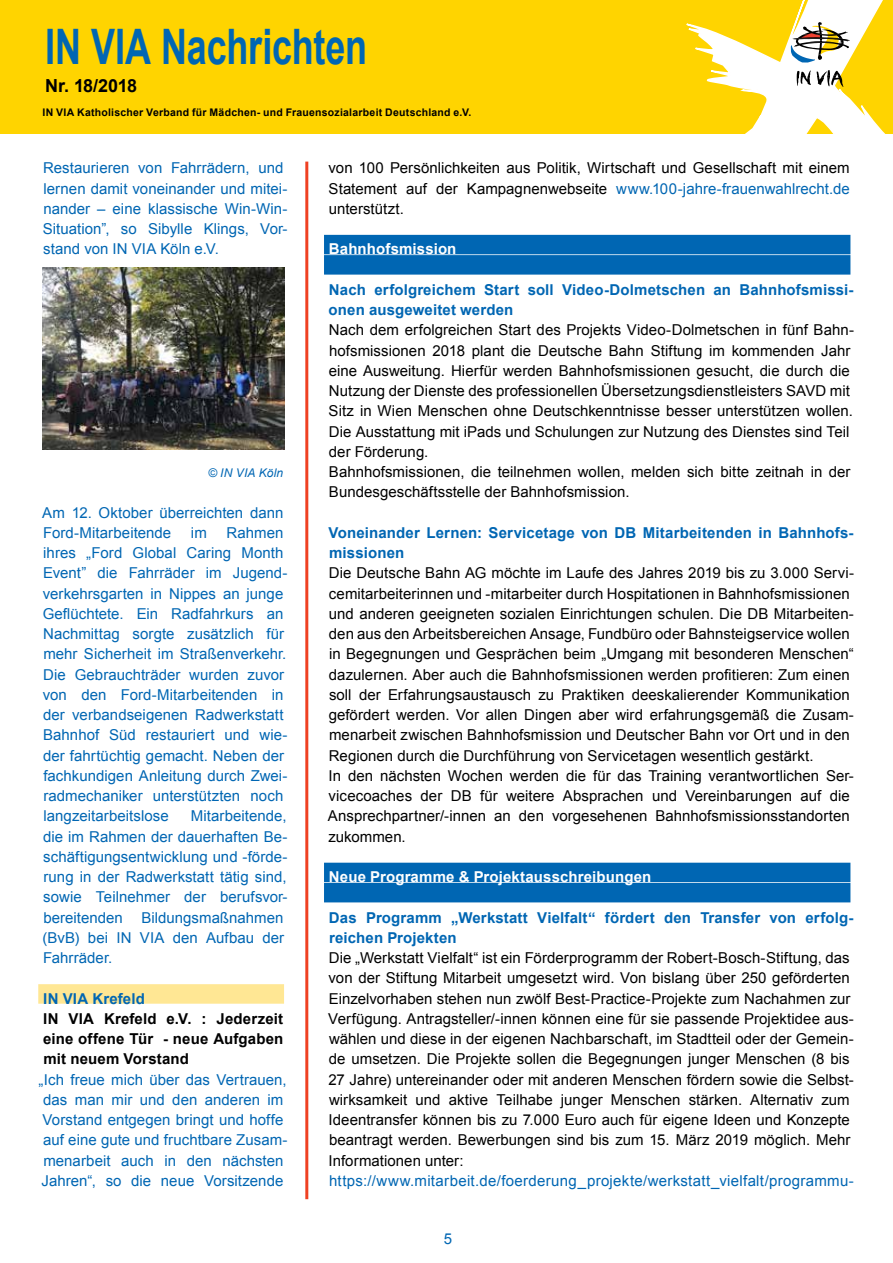
<style>
.page{position:relative;width:893px;height:1263px;background:#fff}
.page>*{position:absolute;margin:0;border:0;box-sizing:border-box;transform-origin:0 0}
.t1{font:700 48.9px "Arial";letter-spacing:-.005em;color:#0066b3;scale:.74 1}
.t2{font:700 18px "Arial";letter-spacing:-.025em;color:#000}
.t3{font:15px/20.2px "Arial";letter-spacing:.005em;color:#000}
.t4{font:15px/20.2px "Arial";letter-spacing:.005em;color:#0066b3}
.t5{font:700 15px/20.2px "Arial";letter-spacing:.01em;color:#0066b3}
.t6{font:700 15px/20.2px "Arial";letter-spacing:.01em;color:#000;text-align:justify}
.t7{font:700 15px "Arial";letter-spacing:.01em;color:#fff}
.t8{font:italic 12px "Arial";letter-spacing:.015em;color:#0066b3}
.t9{font:700 10.5px "Arial";letter-spacing:.02em;color:#000}
.s1{color:#0066b3}
</style>
<div class="page">
<div style="left:0;top:0;width:893px;height:133px;background:#ffd400"></div>
<svg style="left:686px;top:0;width:199px;height:133px"></svg>
<hr style="left:305px;top:162px;width:3px;height:1037px;background:#ef4123">
<div style="left:38px;top:984px;width:246px;height:20px;background:#ffe794"></div>
<img style="left:43px;top:268px;width:242px;height:181px">
<div style="left:324px;top:235px;width:526px;height:19px;background:#0066b3"></div>
<div style="left:324px;top:255px;width:526px;height:20px;background:#0066b3"></div>
<div style="left:324px;top:863px;width:526px;height:19px;background:#0066b3"></div>
<div style="left:324px;top:883px;width:526px;height:19px;background:#0066b3"></div>
<h1 class="t1" style="left:45px;top:14px;width:437px">IN VIA Nachrichten</h1>
<p class="t2" style="left:45px;top:74px;width:94px">Nr. 18/2018</p>
<p class="t9" style="left:43px;top:105px;width:430px">IN VIA Katholischer Verband für Mädchen- und Frauensozialarbeit Deutschland e.V.</p>
<p class="t4" style="left:43px;top:158px;width:246px">Restaurieren von Fahrrädern, und lernen damit voneinander und mitei&shy;nander – eine klassische Win-Win-Situation”, so Sibylle Klings, Vor&shy;stand von IN VIA Köln e.V.</p>
<p class="t8" style="left:208px;top:465px;width:77px">© IN VIA Köln</p>
<p class="t4" style="left:42px;top:502px;width:243px">Am 12. Oktober überreichten dann<br>Ford-Mitarbeitende</p>
<p class="t4" style="left:43px;top:523px;width:246px;text-indent:184px">Rahmen ihres „Ford Global Caring Month<br>Event” die Fahrräder im Jugend&shy;verkehrsgarten in Nippes an junge<br>Geflüchtete. Ein Radfahrkurs an<br>Nachmittag sorgte zusätzlich für mehr Sicherheit im Straßenverkehr.<br>Die Gebrauchträder wurden zuvor von den Ford-Mitarbeitenden in der verbandseigenen Radwerkstatt<br>Bahnhof Süd restauriert und wie&shy;der fahrtüchtig gemacht. Neben der fachkundigen Anleitung durch Zwei&shy;radmechaniker unterstützten noch langzeitarbeitslose</p>
<p class="t4" style="left:191px;top:523px;width:17px">im</p>
<p class="t4" style="left:43px;top:806px;width:246px;text-indent:148px">Mitarbeitende, die im Rahmen der dauerhaften Be&shy;schäftigungsentwicklung und -förde&shy;rung in der Radwerkstatt tätig sind, sowie Teilnehmer der berufsvor&shy;bereitenden Bildungsmaßnahmen (BvB) bei IN VIA den Aufbau der<br>Fahrräder.</p>
<p class="t5" style="left:43px;top:989px;width:103px">IN VIA Krefeld</p>
<p class="t6" style="left:43px;top:1009px;width:242px">IN VIA Krefeld e.V. : Jederzeit eine offene Tür - neue Aufgaben mit neuem Vorstand</p>
<p class="t4" style="left:38px;top:1069px;width:251px">„Ich freue mich über das Vertrauen, das man mir und den anderen im Vorstand entgegen bringt und hoffe auf eine gute und fruchtbare Zusam&shy;menarbeit auch in den nächsten Jahren“, so die neue Vorsitzende</p>
<p class="t3" style="left:329px;top:158px;width:523px;text-align:justify">von 100 Persönlichkeiten aus Politik, Wirtschaft und Gesellschaft mit einem Statement auf der Kampagnenwebseite <span class="s1">www.100-jahre-frauenwahlrecht.de </span>unterstützt.</p>
<p class="t7" style="left:329px;top:239px;width:129px">Bahnhofsmission</p>
<p class="t5" style="left:329px;top:280px;width:526px">Nach erfolgreichem Start soll Video-Dolmetschen an Bahnhofsmissi&shy;onen ausgeweitet werden</p>
<p class="t3" style="left:329px;top:320px;width:527px">Nach dem erfolgreichen Start des Projekts Video-Dolmetschen in fünf Bahn&shy;hofsmissionen 2018 plant die Deutsche Bahn Stiftung im kommenden Jahr eine Ausweitung. Hierfür werden Bahnhofsmissionen gesucht, die durch die Nutzung der Dienste des professionellen Übersetzungsdienstleisters SAVD mit Sitz in Wien Menschen ohne Deutschkenntnisse besser unterstützen wollen.<br>Die Ausstattung mit iPads und Schulungen zur Nutzung des Dienstes sind Teil der Förderung.<br>Bahnhofsmissionen, die teilnehmen wollen, melden sich bitte zeitnah in der Bundesgeschäftsstelle der Bahnhofsmission.</p>
<p class="t5" style="left:328px;top:523px;width:527px">Voneinander Lernen: Servicetage von DB Mitarbeitenden in Bahnhofs&shy;missionen</p>
<p class="t3" style="left:328px;top:563px;width:528px">Die Deutsche Bahn AG möchte im Laufe des Jahres 2019 bis zu 3.000 Servi&shy;cemitarbeiterinnen und -mitarbeiter durch Hospitationen in Bahnhofsmissionen und anderen geeigneten sozialen Einrichtungen schulen. Die DB Mitarbeiten&shy;den aus den Arbeitsbereichen Ansage, Fundbüro oder Bahnsteigservice wollen in Begegnungen und Gesprächen beim „Umgang mit besonderen Menschen“ dazulernen. Aber auch die Bahnhofsmissionen werden profitieren: Zum einen soll der Erfahrungsaustausch zu Praktiken deeskalierender Kommunikation gefördert werden. Vor allen Dingen aber wird erfahrungsgemäß die Zusam&shy;menarbeit zwischen Bahnhofsmission und Deutscher Bahn vor Ort und in den Regionen durch die Durchführung von Servicetagen wesentlich gestärkt.<br>In den nächsten Wochen werden die für das Training verantwortlichen Ser&shy;vicecoaches der DB für weitere Absprachen und Vereinbarungen auf die Ansprechpartner/-innen an den vorgesehenen Bahnhofsmissionsstandorten zukommen.</p>
<p class="t7" style="left:329px;top:867px;width:324px">Neue Programme &amp; Projektausschreibungen</p>
<p class="t5" style="left:329px;top:908px;width:526px">Das Programm „Werkstatt Vielfalt“ fördert den Transfer von erfolg&shy;reichen Projekten</p>
<p class="t3" style="left:328px;top:948px;width:527px">Die „Werkstatt Vielfalt“ ist ein Förderprogramm der Robert-Bosch-Stiftung, das von der Stiftung Mitarbeit umgesetzt wird. Von bislang über 250 geförderten Einzelvorhaben stehen nun zwölf Best-Practice-Projekte zum Nachahmen zur Verfügung. Antragsteller/-innen können eine für sie passende Projektidee aus&shy;wählen und diese in der eigenen Nachbarschaft, im Stadtteil oder der Gemein&shy;de umsetzen. Die Projekte sollen die Begegnungen junger Menschen (8 bis 27 Jahre) untereinander oder mit anderen Menschen fördern sowie die Selbst&shy;wirksamkeit und aktive Teilhabe junger Menschen stärken. Alternativ zum Ideentransfer können bis zu 7.000 Euro auch für eigene Ideen und Konzepte beantragt werden. Bewerbungen sind bis zum 15. März 2019 möglich. Mehr Informationen unter:</p>
<p class="t4" style="left:329px;top:1171px;width:526px">https://www.mitarbeit.de/foerderung_projekte/werkstatt_vielfalt/programmu-</p>
<p class="t4" style="left:444px;top:1229px;width:10px">5</p>
</div>
